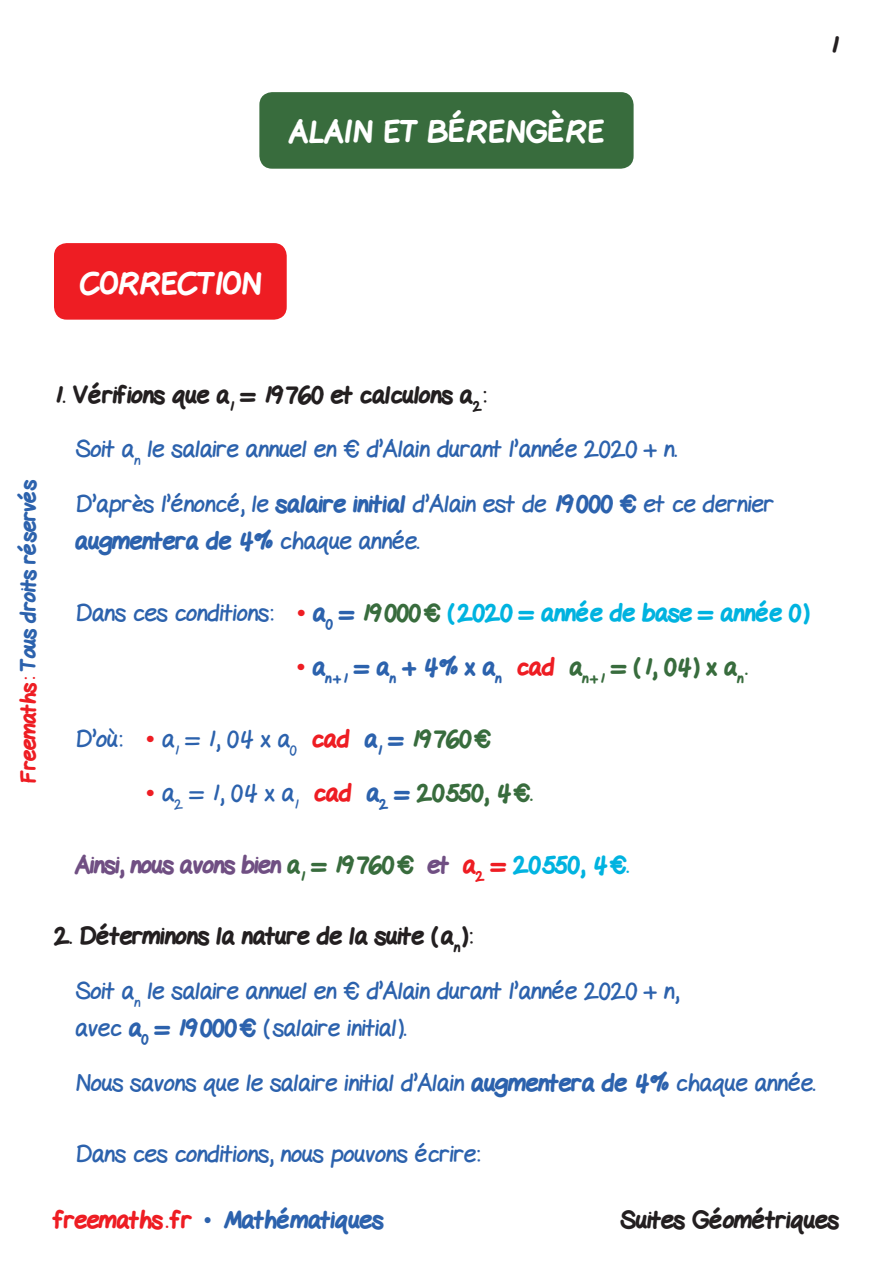
<style>
.page{position:relative;width:893px;height:1263px;background:#fff}
.page>*{position:absolute;margin:0;border:0;box-sizing:border-box;transform-origin:0 0}
.t1{font:800 30px "Gel Pen";letter-spacing:.02em;color:#fff}
.t2{font:800 30px "Gel Pen";color:#fff}
.t3{font:24px/37.5px "Gel Pen";color:#2c62ad}
.t4{font:800 24px "Gel Pen";color:#231f20}
.t5{font:800 24px "Gel Pen";color:#386c3d}
.t6{font:800 24px "Gel Pen";color:#00b3e0}
.t7{font:800 24px "Gel Pen";letter-spacing:-.02em;color:#704f83}
.t8{font:800 24px "Gel Pen";color:#2c62ad}
.t9{font:800 21px "Gel Pen";letter-spacing:-.01em;color:#2c62ad}
.s1{color:#ee1d23}
.s2{font-weight:800}
.s3{font-weight:400;color:#2c62ad}
.s4{font-family:"Times New Roman";font-weight:700;color:#ee1d23}
.s5{color:#2c62ad}
.s6{color:#386c3d}
.s7{font-weight:800;color:#ee1d23}
.s8{font-weight:800;color:#386c3d}
.s9{color:#00b3e0}
.s10{font-family:"Times New Roman";font-weight:400}
</style>
<div class="page">
<div style="left:54px;top:243px;width:233px;height:77px;background:#ee1d23;border-radius:13px"></div>
<div style="left:259px;top:92px;width:375px;height:77px;background:#386c3d;border-radius:13px"></div>
<p class="t1" style="left:289px;top:109px;width:316px">ALAIN ET BÉRENGÈRE</p>
<p class="t4" style="left:830px;top:26px;width:10px">1</p>
<p class="t2" style="left:80px;top:260px;width:183px">CORRECTION</p>
<p class="t9" style="left:12px;top:783px;width:305px;rotate:-90deg"><span class="s1">Freemaths:</span> Tous droits réservés</p>
<p class="t4" style="left:54px;top:376px;width:434px">1. Vérifions que a<sub>1</sub> = 19760 et calculons a<sub>2</sub>:</p>
<p class="t3" style="left:75px;top:428px;width:603px">Soit a<sub>n</sub> le salaire annuel en € d’Alain durant l’année 2020 + n.</p>
<p class="t3" style="left:75px;top:482px;width:700px">D’après l’énoncé, le <span class="s2">salaire initial</span> d’Alain est de <span class="s2">19000 €</span> et ce dernier <span class="s2">augmentera de 4%</span> chaque année.</p>
<p class="t6" style="left:75px;top:594px;width:735px"><span class="s3">Dans ces conditions:</span> <span class="s4">•</span> <span class="s5">a</span><sub>0</sub> <span class="s5">=</span> <span class="s6">19000€</span> (2020 = année de base = année 0)</p>
<p class="t5" style="left:297px;top:648px;width:452px"><span class="s4">•</span> <span class="s5">a</span><sub>n+1</sub> <span class="s5">= a</span><sub>n</sub> <span class="s5">+ 4% x a</span><sub>n</sub> <span class="s1">cad</span> a<sub>n+1</sub> = (1, 04) x a<sub>n</sub> .</p>
<p class="t3" style="left:75px;top:717px;width:417px">D’où: <span class="s4">•</span> a<sub>1</sub> = 1, 04 x a<sub>0</sub> <span class="s7">cad</span> <span class="s2">a</span><sub>1</sub> <span class="s2">=</span> <span class="s8">19760€</span></p>
<p class="t5" style="left:146px;top:774px;width:388px"><span class="s4">•</span> <span class="s3">a</span><sub>2</sub> <span class="s3">= 1, 04 x a</span><sub>1</sub> <span class="s1">cad</span> <span class="s5">a</span><sub>2</sub> <span class="s5">=</span> 20550, 4€.</p>
<p class="t7" style="left:75px;top:846px;width:555px">Ainsi, nous avons bien <span class="s6">a</span><sub>1</sub> <span class="s6">= 19760€</span> et <span class="s1">a</span><sub>2</sub> <span class="s1">=</span> <span class="s9">20550, 4€.</span></p>
<p class="t4" style="left:54px;top:917px;width:420px">2. Déterminons la nature de la suite (a<sub>n</sub> ):</p>
<p class="t3" style="left:75px;top:969px;width:605px">Soit a<sub>n</sub> le salaire annuel en € d’Alain durant l’année 2020 + n, avec <span class="s2">a</span><sub>0</sub> <span class="s2">= 19000€</span> ( salaire initial )<span class="s2">.</span></p>
<p class="t3" style="left:75px;top:1061px;width:741px">Nous savons que le salaire initial d’Alain <span class="s2">augmentera de 4%</span> chaque année.</p>
<p class="t3" style="left:75px;top:1133px;width:406px">Dans ces conditions, nous pouvons écrire:</p>
<p class="t8" style="left:54px;top:1201px;width:331px"><span class="s1">freemaths . fr</span> <span class="s10">•</span> Mathématiques</p>
<p class="t4" style="left:620px;top:1201px;width:220px">Suites Géométriques</p>
</div>
